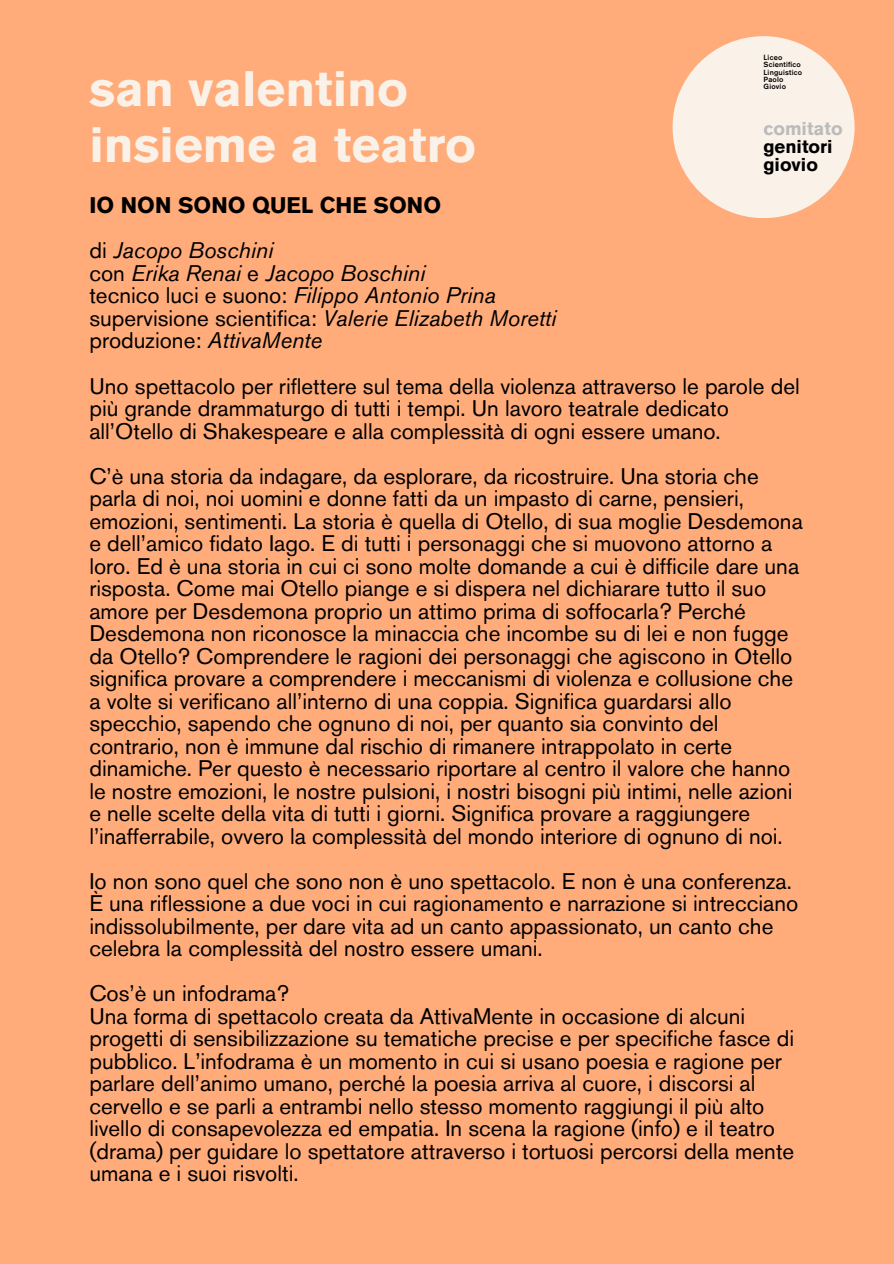
<style>
.page{position:relative;width:894px;height:1264px;background:#fff}
.page>*{position:absolute;margin:0;border:0;box-sizing:border-box;transform-origin:0 0}
.t1{font:700 49.5px/55.2px "Akzidenz Grotesk Pro";color:#faf2e9}
.t2{font:22.5px/22.5px "Akzidenz Grotesk Pro";color:#000}
.t3{font:italic 22.5px/22.5px "Akzidenz Grotesk Pro";color:#000}
.t4{font:700 22.5px "Akzidenz Grotesk Pro";color:#000}
.t5{font:700 18.6px/18.1px "Akzidenz Grotesk Pro";color:#000}
.t6{font:500 7.5px "Akzidenz Grotesk Pro";letter-spacing:.025em;color:#000}
.s1{color:#bcbbbb}
.s2{font-style:normal}
</style>
<div class="page">
<div style="left:0;top:0;width:893px;height:1263px;background:#ffab7a"></div>
<div style="left:672px;top:36px;width:182px;height:182px;background:#faf2e9;border-radius:50%"></div>
<h4 class="t1" style="left:89px;top:66px;width:388px">san valentino insieme a teatro</h4>
<h3 class="t6" style="left:763px;top:54px;width:20px">Liceo</h3>
<h4 class="t6" style="left:763px;top:61px;width:39px">Scientifico</h4>
<h4 class="t6" style="left:763px;top:69px;width:40px">Linguistico</h4>
<h4 class="t6" style="left:763px;top:76px;width:21px">Paolo</h4>
<h4 class="t6" style="left:763px;top:84px;width:24px">Giovio</h4>
<h1 class="t5" style="left:763px;top:121px;width:81px"><span class="s1">comitato </span>genitori giovio</h1>
<p class="t4" style="left:89px;top:196px;width:353px">IO NON SONO QUEL CHE SONO</p>
<p class="t3" style="left:89px;top:241px;width:468px"><span class="s2">di</span> Jacopo Boschini<br><span class="s2">con</span> Erika Renai <span class="s2">e</span> Jacopo Boschini<br><span class="s2">tecnico luci e suono:</span> Filippo Antonio Prina <span class="s2">supervisione scientifica:</span> Valerie Elizabeth Moretti <span class="s2">produzione:</span> AttivaMente</p>
<p class="t2" style="left:89px;top:376px;width:711px">Uno spettacolo per riflettere sul tema della violenza attraverso le parole del più grande drammaturgo di tutti i tempi. Un lavoro teatrale dedicato all’Otello di Shakespeare e alla complessità di ogni essere umano.</p>
<p class="t2" style="left:89px;top:466px;width:714px">C’è una storia da indagare, da esplorare, da ricostruire. Una storia che parla di noi, noi uomini e donne fatti da un impasto di carne, pensieri, emozioni, sentimenti. La storia è quella di Otello, di sua moglie Desdemona e dell’amico fidato Iago. E di tutti i personaggi che si muovono attorno a loro. Ed è una storia in cui ci sono molte domande a cui è difficile dare una risposta. Come mai Otello piange e si dispera nel dichiarare tutto il suo amore per Desdemona proprio un attimo prima di soffocarla? Perché Desdemona non riconosce la minaccia che incombe su di lei e non fugge da Otello? Comprendere le ragioni dei personaggi che agiscono in Otello significa provare a comprendere i meccanismi di violenza e collusione che a volte si verificano all’interno di una coppia. Significa guardarsi allo specchio, sapendo che ognuno di noi, per quanto sia convinto del contrario, non è immune dal rischio di rimanere intrappolato in certe dinamiche. Per questo è necessario riportare al centro il valore che hanno le nostre emozioni, le nostre pulsioni, i nostri bisogni più intimi, nelle azioni e nelle scelte della vita di tutti i giorni. Significa provare a raggiungere l’inafferrabile, ovvero la complessità del mondo interiore di ognuno di noi.</p>
<p class="t2" style="left:89px;top:871px;width:710px">Io non sono quel che sono non è uno spettacolo. E non è una conferenza.<br>È una riflessione a due voci in cui ragionamento e narrazione si intrecciano indissolubilmente, per dare vita ad un canto appassionato, un canto che celebra la complessità del nostro essere umani.</p>
<h2 class="t2" style="left:89px;top:984px;width:706px">Cos’è un infodrama?<br>Una forma di spettacolo creata da AttivaMente in occasione di alcuni progetti di sensibilizzazione su tematiche precise e per specifiche fasce di pubblico. L’infodrama è un momento in cui si usano poesia e ragione per parlare dell’animo umano, perché la poesia arriva al cuore, i discorsi al cervello e se parli a entrambi nello stesso momento raggiungi il più alto livello di consapevolezza ed empatia. In scena la ragione (info) e il teatro (drama) per guidare lo spettatore attraverso i tortuosi percorsi della mente umana e i suoi risvolti.</h2>
</div>
